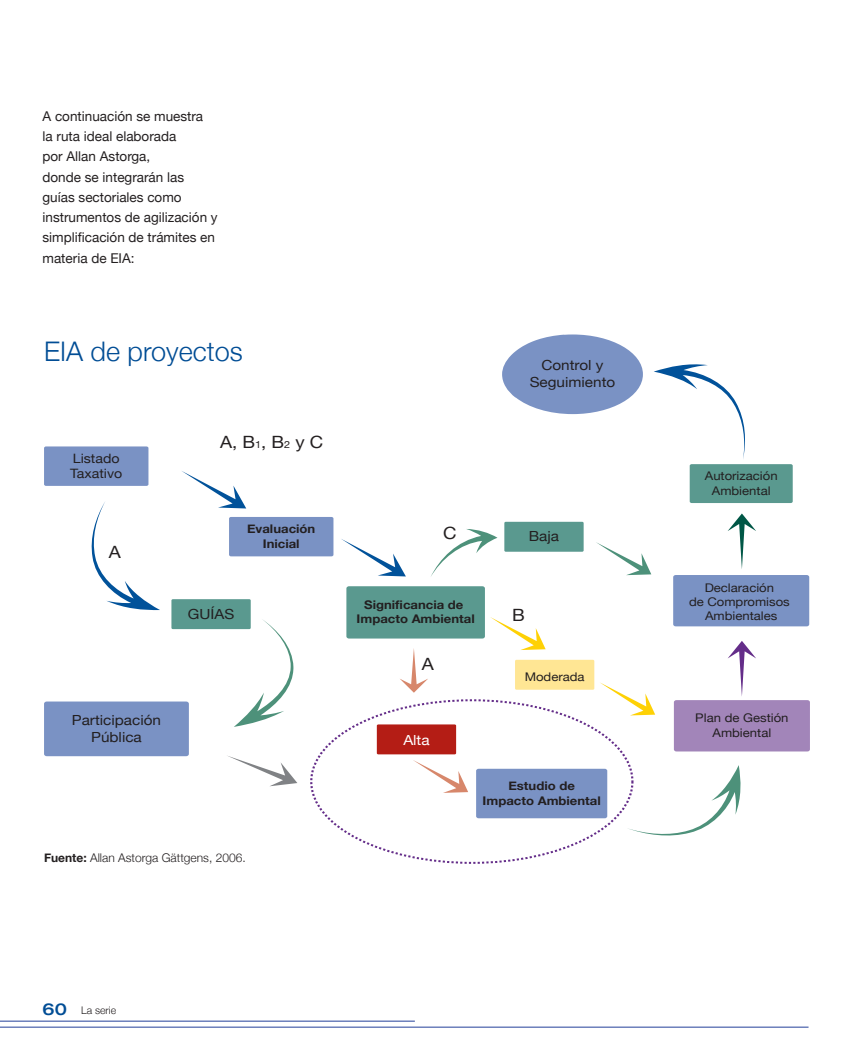
<style>
.page{position:relative;width:851px;height:1063px;background:#fff}
.page>*{position:absolute;margin:0;border:0;box-sizing:border-box;transform-origin:0 0}
.t1{font:300 27px "Helvetica Neue";color:#014d95}
.t2{font:16.95px "Helvetica Neue";color:#231f20;scale:1.1 1}
.t3{font:13.95px/16.6px "Helvetica Neue";color:#231f20;text-align:center;scale:1.1 1}
.t4{font:13.95px "Helvetica Neue";color:#fff;scale:1.1 1}
.t5{font:13.5px/20.2px "Helvetica Neue";color:#231f20}
.t6{font:12.9px/15.6px "Helvetica Neue";color:#231f20;scale:1.1 1}
.t7{font:12px/14.4px "Helvetica Neue";color:#231f20;text-align:center;scale:1.1 1}
.t8{font:700 12px/14.4px "Helvetica Neue";color:#231f20;text-align:center;scale:1.1 1}
.t9{font:300 12px "Helvetica Neue";color:#231f20}
.t10{font:300 10.5px "Helvetica Neue";color:#231f20}
.s1{font-size:9.9px}
.s2{font-weight:700}
.s3{font-weight:500;font-stretch:expanded;font-size:16.5px;color:#014d95}
</style>
<div class="page">
<hr style="left:0;top:1027px;width:808px;height:1px;background:#223f99">
<hr style="left:0;top:1021px;width:415px;height:1px;background:#223f99">
<div style="left:673px;top:700px;width:136px;height:51px;background:#a285b9;border-radius:2px"></div>
<div style="left:515px;top:660px;width:79px;height:30px;background:#ffe694"></div>
<div style="left:377px;top:724px;width:79px;height:30px;background:#b41d15"></div>
<div style="left:346px;top:586px;width:139px;height:53px;background:#5a998f;border-radius:2px"></div>
<div style="left:171px;top:599px;width:80px;height:30px;background:#5a998f"></div>
<div style="left:504px;top:522px;width:79px;height:30px;background:#5a998f"></div>
<div style="left:689px;top:464px;width:103px;height:39px;background:#5a998f;border-radius:2px"></div>
<div style="left:44px;top:702px;width:145px;height:54px;background:#7a92c4;border-radius:3px"></div>
<div style="left:673px;top:575px;width:136px;height:51px;background:#7a92c4;border-radius:2px"></div>
<div style="left:44px;top:446px;width:104px;height:40px;background:#7a92c4;border-radius:2px"></div>
<div style="left:229px;top:517px;width:104px;height:39px;background:#7a92c4;border-radius:2px"></div>
<div style="left:476px;top:769px;width:131px;height:49px;background:#7a92c4;border-radius:2px"></div>
<svg style="left:502px;top:334px;width:140px;height:80px"></svg>
<svg style="left:234px;top:619px;width:60px;height:108px"></svg>
<svg style="left:91px;top:502px;width:69px;height:108px"></svg>
<svg style="left:626px;top:765px;width:115px;height:71px"></svg>
<svg style="left:654px;top:364px;width:91px;height:95px"></svg>
<svg style="left:182px;top:471px;width:64px;height:38px"></svg>
<svg style="left:227px;top:755px;width:70px;height:31px"></svg>
<svg style="left:341px;top:539px;width:65px;height:37px"></svg>
<svg style="left:490px;top:617px;width:55px;height:33px"></svg>
<svg style="left:596px;top:542px;width:55px;height:33px"></svg>
<svg style="left:600px;top:682px;width:55px;height:33px"></svg>
<svg style="left:413px;top:760px;width:55px;height:33px"></svg>
<svg style="left:431px;top:529px;width:66px;height:47px"></svg>
<svg style="left:400px;top:648px;width:28px;height:45px"></svg>
<svg style="left:728px;top:641px;width:28px;height:55px"></svg>
<svg style="left:728px;top:513px;width:28px;height:56px"></svg>
<p class="t5" style="left:43px;top:106px;width:177px">A continuación se muestra<br>la ruta ideal elaborada<br>por Allan Astorga,<br>donde se integrarán las guías sectoriales como instrumentos de agilización y simplificación de trámites en materia de EIA:</p>
<h1 class="t1" style="left:44px;top:334px;width:200px">EIA de proyectos</h1>
<p class="t6" style="left:70px;top:450px;width:49px">Listado<br>Taxativo</p>
<p class="t2" style="left:109px;top:542px;width:12px">A</p>
<p class="t2" style="left:220px;top:432px;width:95px">A, B<span class="s1">1</span>, B<span class="s1">2</span> y C</p>
<p class="t8" style="left:247px;top:522px;width:63px">Evaluación<br>Inicial</p>
<p class="t3" style="left:188px;top:606px;width:44px">GUÍAS</p>
<p class="t3" style="left:72px;top:712px;width:83px">Participación<br>Pública</p>
<p class="t9" style="left:44px;top:851px;width:203px"><span class="s2">Fuente:</span> Allan Astorga Gättgens, 2006.</p>
<p class="t3" style="left:529px;top:357px;width:79px">Control y<br>Seguimiento</p>
<p class="t2" style="left:443px;top:523px;width:14px">C</p>
<p class="t3" style="left:528px;top:528px;width:29px">Baja</p>
<p class="t8" style="left:356px;top:597px;width:109px">Significancia de<br>Impacto Ambiental</p>
<p class="t2" style="left:422px;top:654px;width:12px">A</p>
<p class="t2" style="left:512px;top:605px;width:13px">B</p>
<p class="t7" style="left:524px;top:669px;width:56px">Moderada</p>
<p class="t4" style="left:403px;top:732px;width:25px">Alta</p>
<p class="t8" style="left:482px;top:778px;width:109px">Estudio de<br>Impacto Ambiental</p>
<p class="t10" style="left:43px;top:1004px;width:75px"><span class="s3">60</span> La serie</p>
<p class="t7" style="left:704px;top:469px;width:68px">Autorización<br>Ambiental</p>
<p class="t7" style="left:689px;top:580px;width:93px">Declaración<br>de Compromisos<br>Ambientales</p>
<p class="t7" style="left:695px;top:711px;width:86px">Plan de Gestión<br>Ambiental</p>
</div>
